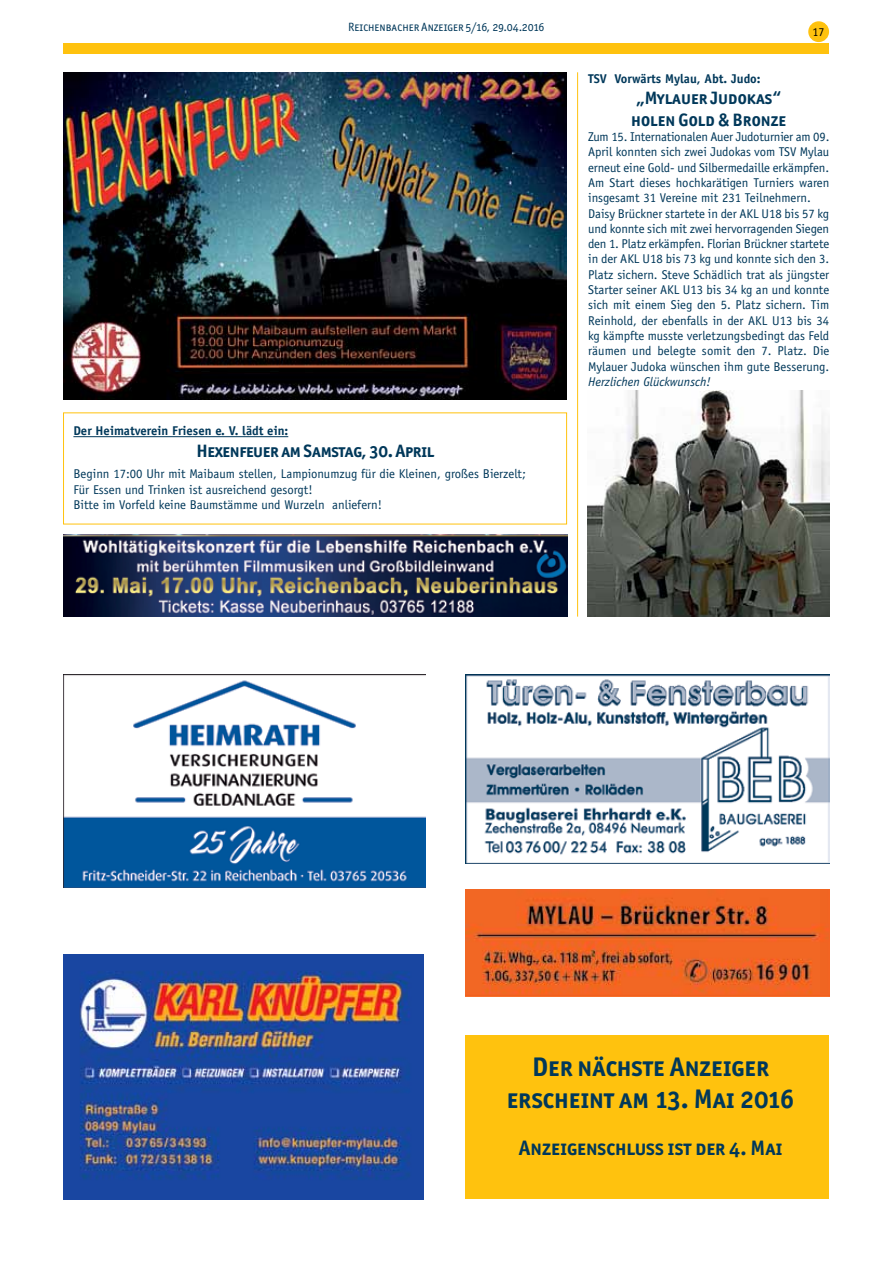
<style>
.page{position:relative;width:893px;height:1263px;background:#fff}
.page>*{position:absolute;margin:0;border:0;box-sizing:border-box;transform-origin:0 0}
.t1{font:27px/32.4px "Officina San ITC Bold SC";color:#00385a;text-align:center}
.t2{font:21px "Officina San ITC Bold SC";color:#00385a}
.t3{font:18px/21.6px "Officina San ITC Bold SC";letter-spacing:-.005em;color:#00385a}
.t4{font:12.75px/15.3px "Officina Sans";color:#00385a}
.t5{font:700 12.75px "Officina Sans";color:#00385a}
.t6{font:italic 12.75px "Officina Sans";color:#00385a}
.t7{font:12px "Officina San ITC Book SC";color:#00385a}
.t8{font:12px "Officina Sans";color:#000}
</style>
<div class="page">
<div style="left:809px;top:22px;width:19px;height:19px;background:#ffc20e;border-radius:50%"></div>
<div style="left:808px;top:21px;width:21px;height:21px;border:2px solid #ffc20e;border-radius:50%"></div>
<div style="left:64px;top:44px;width:765px;height:10px;background:#ffc20e"></div>
<img style="left:588px;top:391px;width:241px;height:226px">
<hr style="left:577px;top:72px;width:1px;height:545px;background:#ffc20e">
<img style="left:64px;top:72px;width:503px;height:328px">
<hr style="left:73px;top:436px;width:215px;height:1px;background:#00385a">
<img style="left:63px;top:534px;width:505px;height:83px">
<img style="left:466px;top:675px;width:363px;height:188px">
<img style="left:64px;top:954px;width:359px;height:245px">
<img style="left:64px;top:674px;width:362px;height:213px">
<img style="left:466px;top:890px;width:363px;height:106px">
<div style="left:466px;top:1035px;width:363px;height:164px;background:#ffc20e"></div>
<p class="t7" style="left:348px;top:20px;width:198px">Reichenbacher Anzeiger 5/16, 29.04.2016</p>
<p class="t8" style="left:812px;top:25px;width:13px">17</p>
<p class="t5" style="left:588px;top:70px;width:174px">TSV Vorwärts Mylau, Abt. Judo:</p>
<h3 class="t3" style="left:631px;top:87px;width:156px">„Mylauer Judokas“ holen Gold &amp; Bronze</h3>
<p class="t4" style="left:588px;top:129px;width:243px">Zum 15. Internationalen Auer Judoturnier am 09.<br>April konnten sich zwei Judokas vom TSV Mylau erneut eine Gold- und Silbermedaille erkämpfen.<br>Am Start dieses hochkarätigen Turniers waren insgesamt 31 Vereine mit 231 Teilnehmern.<br>Daisy Brückner startete in der AKL U18 bis 57 kg und konnte sich mit zwei hervorragenden Siegen den 1. Platz erkämpfen. Florian Brückner startete in der AKL U18 bis 73 kg und konnte sich den 3.<br>Platz sichern. Steve Schädlich trat als jüngster Starter seiner AKL U13 bis 34 kg an und konnte sich mit einem Sieg den 5. Platz sichern. Tim Reinhold, der ebenfalls in der AKL U13 bis 34 kg kämpfte musste verletzungsbedingt das Feld räumen und belegte somit den 7. Platz. Die Mylauer Judoka wünschen ihm gute Besserung.</p>
<p class="t6" style="left:588px;top:374px;width:124px">Herzlichen Glückwunsch!</p>
<p class="t5" style="left:73px;top:423px;width:216px">Der Heimatverein Friesen e. V. lädt ein:</p>
<h3 class="t3" style="left:196px;top:440px;width:239px">Hexenfeuer am Samstag, 30. April</h3>
<p class="t4" style="left:73px;top:466px;width:454px">Beginn 17:00 Uhr mit Maibaum stellen, Lampionumzug für die Kleinen, großes Bierzelt;<br>Für Essen und Trinken ist ausreichend gesorgt!<br>Bitte im Vorfeld keine Baumstämme und Wurzeln anliefern!</p>
<h1 class="t1" style="left:507px;top:1050px;width:289px">Der nächste Anzeiger erscheint am 13. Mai 2016</h1>
<h2 class="t2" style="left:519px;top:1134px;width:265px">Anzeigenschluss ist der 4. Mai</h2>
</div>
